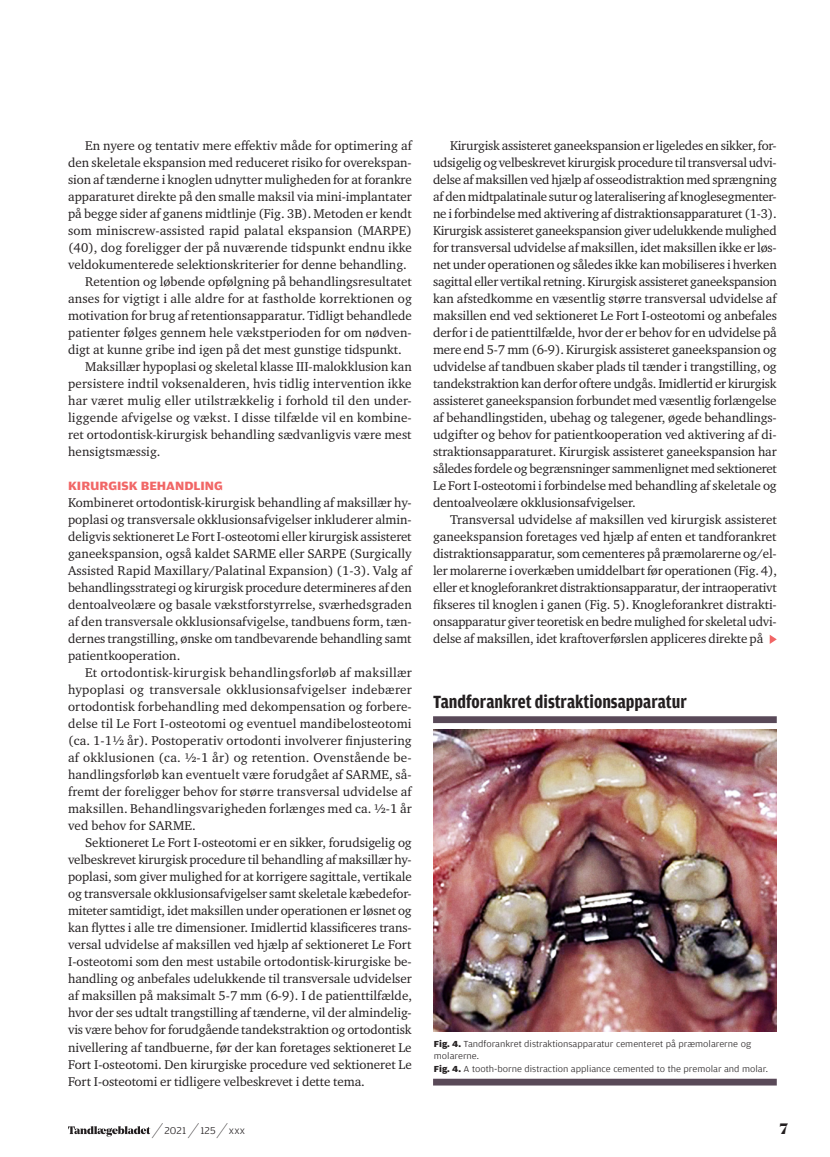
<style>
.page{position:relative;width:830px;height:1157px;background:#fff}
.page>*{position:absolute;margin:0;border:0;box-sizing:border-box;transform-origin:0 0}
.Tabel_Rubrik{font:700 18.75px "Amplitude Condensed";color:#231f20}
.t1{font:900 15px "Noe Display";color:#231f20}
.Brød_med_indryk{font:13.05px/17px "Charter ITC Std";color:#231f20;text-align:justify}
.Brød_uden_indryk{font:13.05px/17px "Charter ITC Std";letter-spacing:-.01em;color:#231f20;text-align:justify}
.Mellemrubrik_VERSA{font:700 12.75px "Amplitude Wide";color:#f16666}
.t2{font:300 10.5px "Amplitude Wide";letter-spacing:.02em;color:#231f20}
.Tabel_billedtekst{font:300 9.3px/12.5px "Amplitude Wide";color:#231f20}
.s1{font-weight:700}
.s2{font-family:"Noe Display";font-weight:900;font-size:21px}
</style>
<div class="page">
<svg style="left:769px;top:635px;width:7px;height:9px"></svg>
<svg style="left:433px;top:716px;width:343px;height:369px"></svg>
<img style="left:433px;top:729px;width:343px;height:303px">
<svg style="left:68px;top:1126px;width:82px;height:10px"></svg>
<p class="Brød_med_indryk" style="left:68px;top:137px;width:345px;text-indent:17px">En nyere og tentativ mere effektiv måde for optimering af den skeletale ekspansion med reduceret risiko for overekspan&shy;sion af tænderne i knoglen udnytter muligheden for at forankre apparaturet direkte på den smalle maksil via mini-implantater på begge sider af ganens midtlinje (Fig. 3B). Metoden er kendt som miniscrew-assisted rapid palatal ekspansion (MARPE) (40), dog foreligger der på nuværende tidspunkt endnu ikke veldokumenterede selektionskriterier for denne behandling.</p>
<p class="Brød_med_indryk" style="left:68px;top:273px;width:345px;text-indent:17px">Retention og løbende opfølgning på behandlingsresultatet anses for vigtigt i alle aldre for at fastholde korrektionen og motivation for brug af retentionsapparatur. Tidligt behandlede patienter følges gennem hele vækstperioden for om nødven&shy;digt at kunne gribe ind igen på det mest gunstige tidspunkt.</p>
<p class="Brød_med_indryk" style="left:68px;top:358px;width:345px;text-indent:17px">Maksillær hypoplasi og skeletal klasse III-malokklusion kan persistere indtil voksenalderen, hvis tidlig intervention ikke har været mulig eller utilstrækkelig i forhold til den under&shy;liggende afvigelse og vækst. I disse tilfælde vil en kombine&shy;ret ortodontisk-kirurgisk behandling sædvanligvis være mest hensigtsmæssig.</p>
<p class="Mellemrubrik_VERSA" style="left:68px;top:479px;width:156px">KIRURGISK BEHANDLING</p>
<p class="Brød_uden_indryk" style="left:68px;top:494px;width:345px">Kombineret ortodontisk-kirurgisk behandling af maksillær hy&shy;poplasi og transversale okklusionsafvigelser inkluderer almin&shy;deligvis sektioneret Le Fort I-osteotomi eller kirurgisk assisteret ganeekspansion, også kaldet SARME eller SARPE (Surgically Assisted Rapid Maxillary/Palatinal Expansion) (1-3). Valg af behandlingsstrategi og kirurgisk procedure determineres af den dentoalveolære og basale vækstforstyrrelse, sværhedsgraden af den transversale okklusionsafvigelse, tandbuens form, tæn&shy;dernes trangstilling, ønske om tandbevarende behandling samt patientkooperation.</p>
<p class="Brød_med_indryk" style="left:68px;top:664px;width:345px;text-indent:17px">Et ortodontisk-kirurgisk behandlingsforløb af maksillær hypoplasi og transversale okklusionsafvigelser indebærer ortodontisk forbehandling med dekompensation og forbere&shy;delse til Le Fort I-osteotomi og eventuel mandibelosteotomi (ca. 1-1½ år). Postoperativ ortodonti involverer finjustering af okklusionen (ca. ½-1 år) og retention. Ovenstående be&shy;handlingsforløb kan eventuelt være forudgået af SARME, så&shy;fremt der foreligger behov for større transversal udvidelse af maksillen. Behandlingsvarigheden forlænges med ca. ½-1 år ved behov for SARME.</p>
<p class="Brød_med_indryk" style="left:68px;top:834px;width:345px;text-indent:17px">Sektioneret Le Fort I-osteotomi er en sikker, forudsigelig og velbeskrevet kirurgisk procedure til behandling af maksillær hy&shy;poplasi, som giver mulighed for at korrigere sagittale, vertikale og transversale okklusionsafvigelser samt skeletale kæbedefor&shy;miteter samtidigt, idet maksillen under operationen er løsnet og kan flyttes i alle tre dimensioner. Imidlertid klassificeres trans&shy;versal udvidelse af maksillen ved hjælp af sektioneret Le Fort I-osteotomi som den mest ustabile ortodontisk-kirurgiske be&shy;handling og anbefales udelukkende til transversale udvidelser af maksillen på maksimalt 5-7 mm (6-9). I de patienttilfælde, hvor der ses udtalt trangstilling af tænderne, vil der almindelig&shy;vis være behov for forudgående tandekstraktion og ortodontisk nivellering af tandbuerne, før der kan foretages sektioneret Le Fort I-osteotomi. Den kirurgiske procedure ved sektioneret Le Fort I-osteotomi er tidligere velbeskrevet i dette tema.</p>
<p class="Brød_med_indryk" style="left:433px;top:137px;width:345px;text-indent:17px">Kirurgisk assisteret ganeekspansion er ligeledes en sikker, for&shy;udsigelig og velbeskrevet kirurgisk procedure til transversal udvi&shy;delse af maksillen ved hjælp af osseodistraktion med sprængning af den midtpalatinale sutur og lateralisering af knoglesegmenter&shy;ne i forbindelse med aktivering af distraktionsapparaturet (1-3).<br>Kirurgisk assisteret ganeekspansion giver udelukkende mulighed for transversal udvidelse af maksillen, idet maksillen ikke er løs&shy;net under operationen og således ikke kan mobiliseres i hverken sagittal eller vertikal retning. Kirurgisk assisteret ganeekspansion kan afstedkomme en væsentlig større transversal udvidelse af maksillen end ved sektioneret Le Fort I-osteotomi og anbefales derfor i de patienttilfælde, hvor der er behov for en udvidelse på mere end 5-7 mm (6-9). Kirurgisk assisteret ganeekspansion og udvidelse af tandbuen skaber plads til tænder i trangstilling, og tandekstraktion kan derfor oftere undgås. Imidlertid er kirurgisk assisteret ganeekspansion forbundet med væsentlig forlængelse af behandlingstiden, ubehag og talegener, øgede behandlings&shy;udgifter og behov for patientkooperation ved aktivering af di&shy;straktionsapparaturet. Kirurgisk assisteret ganeekspansion har således fordele og begrænsninger sammenlignet med sektioneret Le Fort I-osteotomi i forbindelse med behandling af skeletale og dentoalveolære okklusionsafvigelser.</p>
<p class="Brød_med_indryk" style="left:433px;top:511px;width:345px;text-indent:17px">Transversal udvidelse af maksillen ved kirurgisk assisteret ganeekspansion foretages ved hjælp af enten et tandforankret distraktionsapparatur, som cementeres på præmolarerne og/el&shy;ler molarerne i overkæben umiddelbart før operationen (Fig. 4), eller et knogleforankret distraktionsapparatur, der intraoperativt fikseres til knoglen i ganen (Fig. 5). Knogleforankret distrakti&shy;onsapparatur giver teoretisk en bedre mulighed for skeletal udvi&shy;delse af maksillen, idet kraftoverførslen appliceres direkte på</p>
<p class="Tabel_Rubrik" style="left:433px;top:691px;width:255px">Tandforankret distraktionsapparatur</p>
<p class="Tabel_billedtekst" style="left:433px;top:1037px;width:318px"><span class="s1">Fig. 4.</span> Tandforankret distraktionsapparatur cementeret på præmolarerne og molarerne.</p>
<p class="Tabel_billedtekst" style="left:433px;top:1062px;width:335px"><span class="s1">Fig. 4.</span> A tooth-borne distraction appliance cemented to the premolar and molar.</p>
<p class="t2" style="left:157px;top:1124px;width:90px"><span class="s2">∕</span> 2021 <span class="s2">∕</span> 125 <span class="s2">∕</span> xxx</p>
<p class="t1" style="left:779px;top:1118px;width:10px">7</p>
</div>
